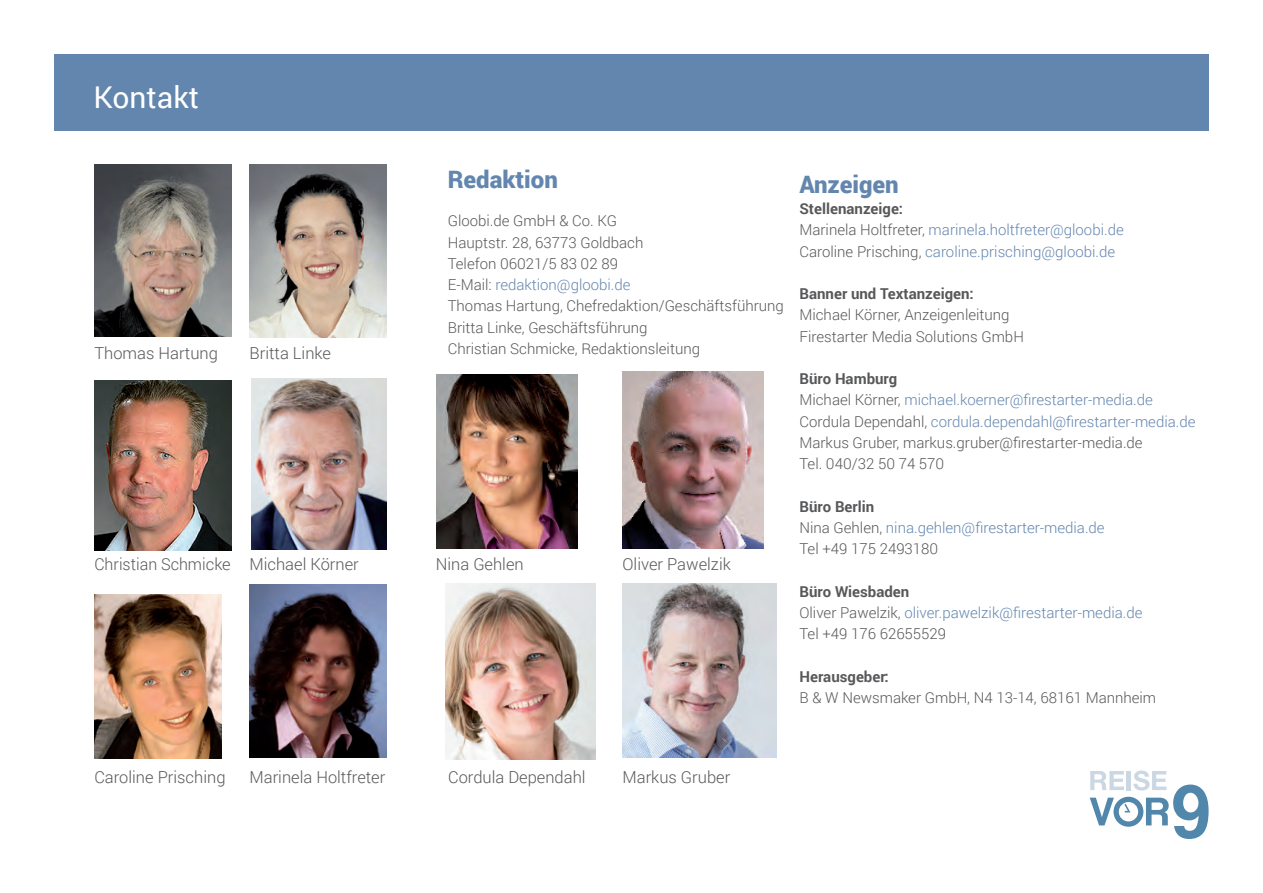
<style>
.page{position:relative;width:1263px;height:893px;background:#fff}
.page>*{position:absolute;margin:0;border:0;box-sizing:border-box;transform-origin:0 0}
.t1{font:30px "Roboto";color:#fff}
.t2{font:900 24px "Roboto";color:#6386af}
.t3{font:300 16.5px "Roboto";color:#57585a}
.t4{font:300 15px/21.3px "Roboto";color:#57585a}
.t5{font:300 15px/21.3px "Roboto";color:#6386af}
.t6{font:700 15px "Roboto";color:#57585a}
.s1{color:#6386af}
.s2{font-weight:700;color:#57585a}
.s3{color:#57585a}
.s4{font-weight:700}
</style>
<div class="page">
<div style="left:54px;top:54px;width:1155px;height:77px;background:#6386af"></div>
<svg style="left:1090px;top:770px;width:118px;height:69px"></svg>
<img style="left:94px;top:164px;width:137px;height:172px">
<img style="left:249px;top:164px;width:138px;height:174px">
<img style="left:249px;top:585px;width:138px;height:173px">
<img style="left:445px;top:583px;width:150px;height:177px">
<img style="left:94px;top:595px;width:127px;height:163px">
<img style="left:622px;top:583px;width:154px;height:175px">
<img style="left:252px;top:378px;width:135px;height:171px">
<img style="left:94px;top:380px;width:137px;height:170px">
<img style="left:436px;top:374px;width:141px;height:175px">
<img style="left:623px;top:371px;width:140px;height:178px">
<h1 class="t1" style="left:94px;top:76px;width:107px">Kontakt</h1>
<p class="t3" style="left:94px;top:342px;width:125px">Thomas Hartung</p>
<p class="t3" style="left:249px;top:342px;width:83px">Britta Linke</p>
<p class="t3" style="left:94px;top:553px;width:266px">Christian Schmicke Michael Körner</p>
<h2 class="t2" style="left:448px;top:163px;width:112px">Redaktion</h2>
<p class="t4" style="left:448px;top:210px;width:338px">Gloobi.de GmbH &amp; Co. KG<br>Hauptstr. 28, 63773 Goldbach<br>Telefon 06021/5 83 02 89<br>E-Mail: <span class="s1">redaktion@gloobi.de<br></span>Thomas Hartung, Chefredaktion/Geschäftsführung Britta Linke, Geschäftsführung<br>Christian Schmicke, Redaktionsleitung</p>
<p class="t3" style="left:436px;top:553px;width:89px">Nina Gehlen</p>
<p class="t3" style="left:622px;top:553px;width:110px">Oliver Pawelzik</p>
<h2 class="t2" style="left:799px;top:167px;width:101px">Anzeigen</h2>
<p class="t5" style="left:799px;top:198px;width:326px"><span class="s2">Stellenanzeige:<br></span><span class="s3">Marinela Holtfreter,</span> marinela.holtfreter@gloobi.de<br><span class="s3">Caroline Prisching,</span> caroline.prisching@gloobi.de</p>
<p class="t6" style="left:799px;top:283px;width:176px">Banner und Textanzeigen:</p>
<p class="t4" style="left:799px;top:304px;width:226px">Michael Körner, Anzeigenleitung<br>Firestarter Media Solutions GmbH</p>
<p class="t4" style="left:799px;top:368px;width:398px"><span class="s4">Büro Hamburg<br></span>Michael Körner, <span class="s1">michael.koerner@firestarter-media.de </span>Cordula Dependahl, <span class="s1">cordula.dependahl@firestarter-media.de </span>Markus Gruber, markus.gruber@firestarter-media.de<br>Tel. 040/32 50 74 570</p>
<p class="t5" style="left:799px;top:495px;width:307px"><span class="s2">Büro Berlin<br></span><span class="s3">Nina Gehlen,</span> nina.gehlen@firestarter-media.de<br><span class="s3">Tel +49 175 2493180</span></p>
<p class="t5" style="left:799px;top:580px;width:345px"><span class="s2">Büro Wiesbaden<br></span><span class="s3">Oliver Pawelzik,</span> oliver.pawelzik@firestarter-media.de<br><span class="s3">Tel +49 176 62655529</span></p>
<p class="t6" style="left:799px;top:666px;width:91px">Herausgeber:</p>
<p class="t4" style="left:799px;top:686px;width:358px">B &amp; W Newsmaker GmbH, N4 13-14, 68161 Mannheim</p>
<p class="t3" style="left:94px;top:765px;width:133px">Caroline Prisching</p>
<p class="t3" style="left:249px;top:765px;width:137px">Marinela Holtfreter</p>
<p class="t3" style="left:448px;top:765px;width:139px">Cordula Dependahl</p>
<p class="t3" style="left:622px;top:765px;width:109px">Markus Gruber</p>
</div>
